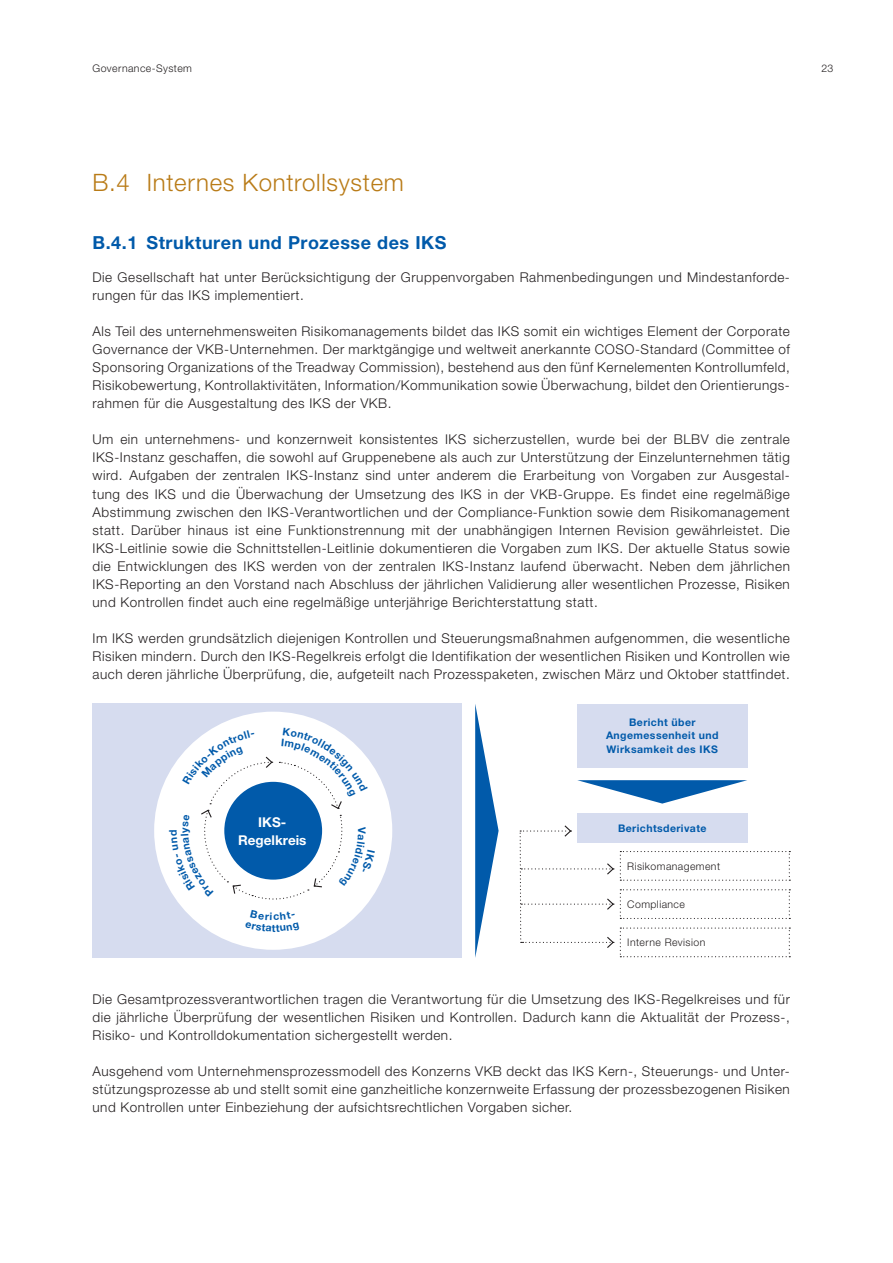
<style>
.page{position:relative;width:893px;height:1263px;background:#fff}
.page>*{position:absolute;margin:0;border:0;box-sizing:border-box;transform-origin:0 0}
.t1{font:300 24px "Helvetica Neue LT Pro";letter-spacing:.03em;color:#b97b17}
.t2{font:700 18px "Helvetica Neue LT Pro";letter-spacing:.03em;color:#015aaa}
.t3{font:300 13.5px/18.1px "Helvetica Neue LT Pro";letter-spacing:.04em;color:#231f20;text-align:justify}
.t4{font:700 13.5px/18px "Helvetica Neue LT Pro";color:#fff;text-align:center}
.t5{font:700 10.5px/13.5px "Helvetica Neue LT Pro";letter-spacing:.04em;color:#015aaa;text-align:center}
.t6{font:300 10.5px "Helvetica Neue LT Pro";letter-spacing:.04em;color:#231f20}
</style>
<div class="page">
<div style="left:92px;top:704px;width:370px;height:254px;background:#d6dcef"></div>
<div style="left:577px;top:813px;width:170px;height:30px;background:#d6dcef"></div>
<svg style="left:519px;top:824px;width:271px;height:133px"></svg>
<div style="left:577px;top:704px;width:170px;height:63px;background:#d6dcef"></div>
<svg style="left:577px;top:780px;width:170px;height:23px"></svg>
<svg style="left:475px;top:704px;width:24px;height:254px"></svg>
<div style="left:154px;top:712px;width:238px;height:238px;background:#fff;border-radius:50%"></div>
<svg style="left:169px;top:727px;width:206px;height:174px"></svg>
<p class="t6" style="left:92px;top:62px;width:101px">Governance-System</p>
<p class="t6" style="left:821px;top:62px;width:14px">23</p>
<h1 class="t1" style="left:92px;top:168px;width:313px">B.4 Internes Kontrollsystem</h1>
<h2 class="t2" style="left:92px;top:231px;width:355px">B.4.1 Strukturen und Prozesse des IKS</h2>
<p class="t3" style="left:92px;top:267px;width:699px">Die Gesellschaft hat unter Berücksichtigung der Gruppenvorgaben Rahmenbedingungen und Mindestanforde&shy;rungen für das IKS implementiert.</p>
<p class="t3" style="left:92px;top:322px;width:699px;text-align:left">Als Teil des unternehmensweiten Risikomanagements bildet das IKS somit ein wichtiges Element der Corporate Governance der VKB-Unternehmen. Der marktgängige und weltweit anerkannte COSO-Standard (Committee of Sponsoring Organizations of the Treadway Commission), bestehend aus den fünf Kernelementen Kontrollumfeld, Risikobewertung, Kontrollaktivitäten, Information/Kommunikation sowie Überwachung, bildet den Orientierungs&shy;rahmen für die Ausgestaltung des IKS der VKB.</p>
<p class="t3" style="left:92px;top:430px;width:699px">Um ein unternehmens- und konzernweit konsistentes IKS sicherzustellen, wurde bei der BLBV die zentrale IKS-Instanz geschaffen, die sowohl auf Gruppenebene als auch zur Unterstützung der Einzelunternehmen tätig wird. Aufgaben der zentralen IKS-Instanz sind unter anderem die Erarbeitung von Vorgaben zur Ausgestal&shy;tung des IKS und die Überwachung der Umsetzung des IKS in der VKB-Gruppe. Es findet eine regelmäßige Abstimmung zwischen den IKS-Verantwortlichen und der Compliance-Funktion sowie dem Risikomanagement statt. Darüber hinaus ist eine Funktionstrennung mit der unabhängigen Internen Revision gewährleistet. Die IKS-Leitlinie sowie die Schnittstellen-Leitlinie dokumentieren die Vorgaben zum IKS. Der aktuelle Status sowie die Entwicklungen des IKS werden von der zentralen IKS-Instanz laufend überwacht. Neben dem jährlichen IKS-Reporting an den Vorstand nach Abschluss der jährlichen Validierung aller wesentlichen Prozesse, Risiken und Kontrollen findet auch eine regelmäßige unterjährige Berichterstattung statt.</p>
<p class="t3" style="left:92px;top:629px;width:699px">Im IKS werden grundsätzlich diejenigen Kontrollen und Steuerungsmaßnahmen aufgenommen, die wesentliche Risiken mindern. Durch den IKS-Regelkreis erfolgt die Identifikation der wesentlichen Risiken und Kontrollen wie auch deren jährliche Überprüfung, die, aufgeteilt nach Prozesspaketen, zwischen März und Oktober stattfindet.</p>
<p class="t5" style="left:178px;top:833px;width:7px;rotate:-90deg">y</p>
<p class="t4" style="left:238px;top:812px;width:70px">IKS-<br>Regelkreis</p>
<p class="t5" style="left:272px;top:921px;width:5px">t</p>
<p class="t5" style="left:369px;top:827px;width:8px;rotate:90deg">V</p>
<p class="t5" style="left:606px;top:715px;width:114px">Bericht über<br>Angemessenheit und<br>Wirksamkeit des IKS</p>
<p class="t5" style="left:618px;top:821px;width:90px">Berichtsderivate</p>
<p class="t6" style="left:627px;top:859px;width:94px">Risikomanagement</p>
<p class="t6" style="left:627px;top:898px;width:59px">Compliance</p>
<p class="t6" style="left:627px;top:936px;width:80px">Interne Revision</p>
<p class="t3" style="left:92px;top:989px;width:699px">Die Gesamtprozessverantwortlichen tragen die Verantwortung für die Umsetzung des IKS-Regelkreises und für die jährliche Überprüfung der wesentlichen Risiken und Kontrollen. Dadurch kann die Aktualität der Prozess-, Risiko- und Kontrolldokumentation sichergestellt werden.</p>
<p class="t3" style="left:92px;top:1062px;width:699px">Ausgehend vom Unternehmensprozessmodell des Konzerns VKB deckt das IKS Kern-, Steuerungs- und Unter&shy;stützungsprozesse ab und stellt somit eine ganzheitliche konzernweite Erfassung der prozessbezogenen Risiken und Kontrollen unter Einbeziehung der aufsichtsrechtlichen Vorgaben sicher.</p>
</div>
